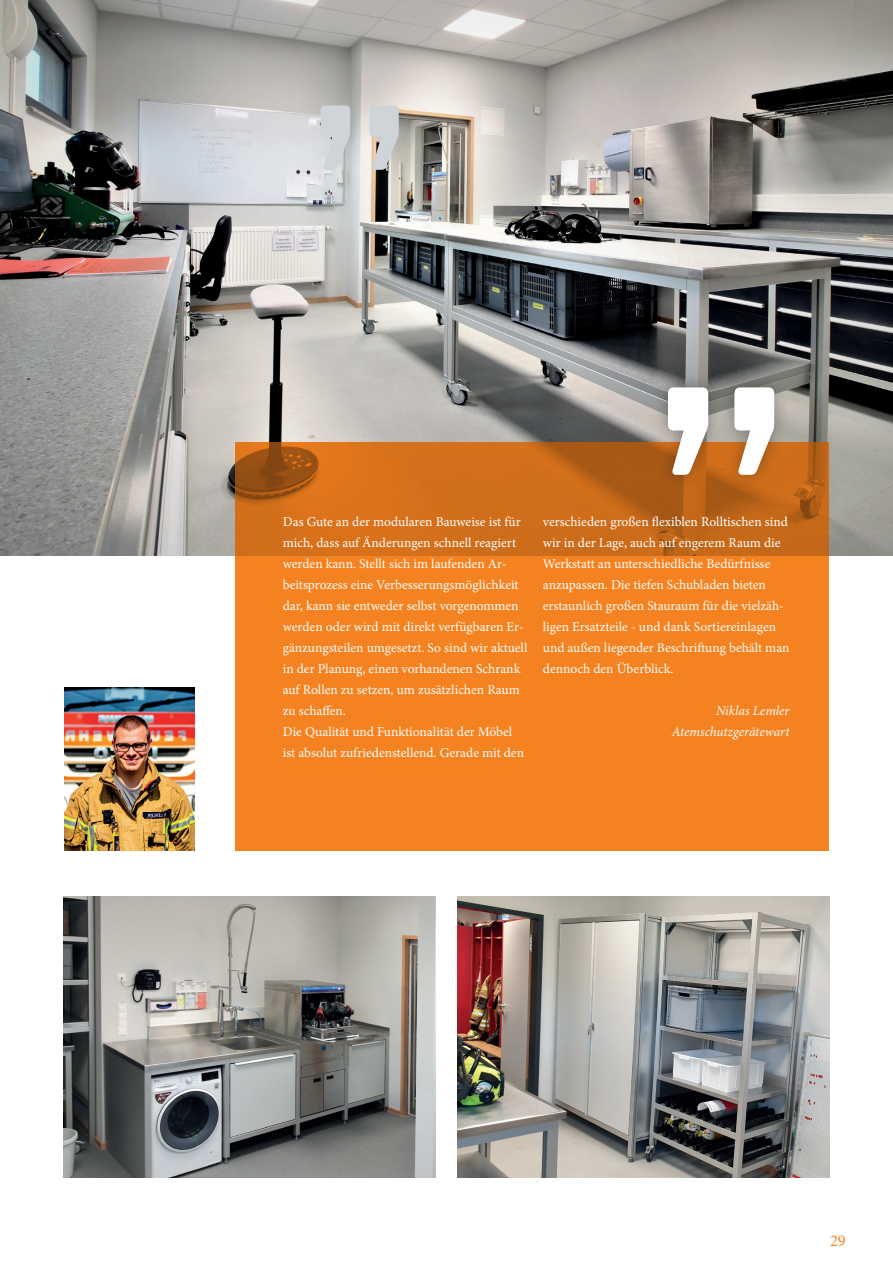
<style>
.page{position:relative;width:893px;height:1263px;background:#fff}
.page>*{position:absolute;margin:0;border:0;box-sizing:border-box;transform-origin:0 0}
.t1{font:16.5px "Minion Pro";color:#f58220}
.Fließtext{font:13.5px/21px "Minion Pro";color:#fff}
.Interview{font:italic 13.5px "Minion Pro";letter-spacing:-.005em;color:#fff}
</style>
<div class="page">
<img style="left:0;top:0;width:893px;height:556px">
<svg style="left:235px;top:442px;width:594px;height:408px;background:#e97b1e"></svg>
<img style="left:457px;top:896px;width:372px;height:282px">
<svg style="left:321px;top:106px;width:78px;height:64px;background:#d0d2d2"></svg>
<img style="left:64px;top:896px;width:372px;height:282px">
<img style="left:64px;top:687px;width:131px;height:163px">
<div style="left:653px;top:372px;width:136px;height:118px;background:#231f20;opacity:.4"></div>
<svg style="left:668px;top:387px;width:106px;height:88px"></svg>
<p class="Fließtext" style="left:283px;top:511px;width:246px">Das Gute an der modularen Bauweise ist für mich, dass auf Änderungen schnell reagiert werden kann. Stellt sich im laufenden Ar&shy;beitsprozess eine Verbesserungsmöglichkeit dar, kann sie entweder selbst vorgenommen werden oder wird mit direkt verfügbaren Er&shy;gänzungsteilen umgesetzt. So sind wir aktuell in der Planung, einen vorhandenen Schrank auf Rollen zu setzen, um zusätzlichen Raum zu schaffen.</p>
<p class="Fließtext" style="left:283px;top:721px;width:243px">Die Qualität und Funktionalität der Möbel ist absolut zufriedenstellend. Gerade mit den</p>
<p class="Fließtext" style="left:543px;top:511px;width:248px">verschieden großen flexiblen Rolltischen sind wir in der Lage, auch auf engerem Raum die Werkstatt an unterschiedliche Bedürfnisse anzupassen. Die tiefen Schubladen bieten erstaunlich großen Stauraum für die vielzäh&shy;ligen Ersatzteile - und dank Sortiereinlagen und außen liegender Beschriftung behält man dennoch den Überblick.</p>
<p class="Interview" style="left:716px;top:701px;width:75px">Niklas Lemler</p>
<p class="Interview" style="left:672px;top:722px;width:119px">Atemschutzgerätewart</p>
<p class="t1" style="left:830px;top:1230px;width:17px">29</p>
</div>
